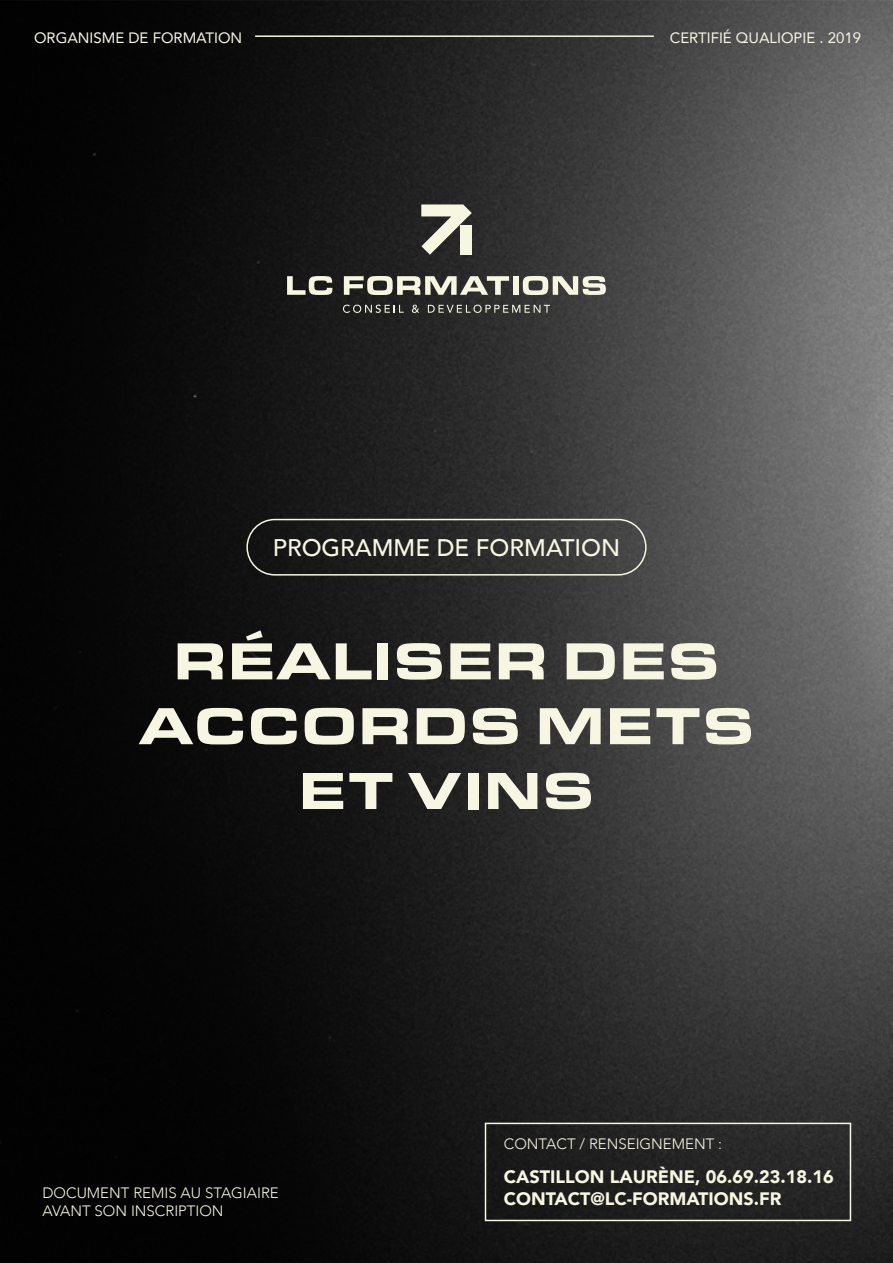
<style>
.page{position:relative;width:893px;height:1263px;background:#fff}
.page>*{position:absolute;margin:0;border:0;box-sizing:border-box;transform-origin:0 0}
.t1{font:900 54px/64.8px "Eurostile Ext";color:#f7f6e2;text-align:center}
.t2{font:500 24px "Avenir";color:#f7f6e2}
.t3{font:900 18px/21.6px "Avenir";color:#f6f6e1}
.t4{font:300 15px/18px "Avenir";color:#f7f6e2}
.t5{font:15px "Avenir";color:#f7f6e2}
</style>
<div class="page">
<img style="left:0;top:0;width:893px;height:1263px">
<hr style="left:255px;top:35px;width:399px;height:2px;background:#f7f6e2">
<svg style="left:287px;top:276px;width:45px;height:19px"></svg>
<svg style="left:344px;top:276px;width:165px;height:19px;background:#949489"></svg>
<div style="left:513px;top:276px;width:5px;height:19px;background:#f6f6e1"></div>
<svg style="left:523px;top:276px;width:83px;height:19px;background:#aaaa9e"></svg>
<svg style="left:421px;top:204px;width:51px;height:51px;background:#8f8f84"></svg>
<div style="left:460px;top:225px;width:12px;height:30px;background:#f6f6e1"></div>
<svg style="left:343px;top:305px;width:61px;height:8px"></svg>
<svg style="left:412px;top:305px;width:7px;height:8px"></svg>
<svg style="left:428px;top:305px;width:122px;height:8px"></svg>
<div style="left:485px;top:1123px;width:366px;height:98px;border:2px solid #f6f6e1"></div>
<div style="left:246px;top:519px;width:401px;height:57px;border:2px solid #f6f6e1;border-radius:28px"></div>
<p class="t5" style="left:34px;top:25px;width:210px">ORGANISME DE FORMATION</p>
<p class="t5" style="left:670px;top:25px;width:193px">CERTIFIÉ QUALIOPIE . 2019</p>
<h2 class="t2" style="left:273px;top:526px;width:349px">PROGRAMME DE FORMATION</h2>
<h1 class="t1" style="left:138px;top:625px;width:618px">RÉALISER DES<br>ACCORDS METS<br>ET VINS</h1>
<p class="t4" style="left:43px;top:1184px;width:238px">DOCUMENT REMIS AU STAGIAIRE<br>AVANT SON INSCRIPTION</p>
<p class="t4" style="left:504px;top:1135px;width:220px">CONTACT / RENSEIGNEMENT :</p>
<p class="t3" style="left:504px;top:1166px;width:331px">CASTILLON LAURÈNE, 06.69.23.18.16<br>CONTACT@LC-FORMATIONS.FR</p>
</div>
